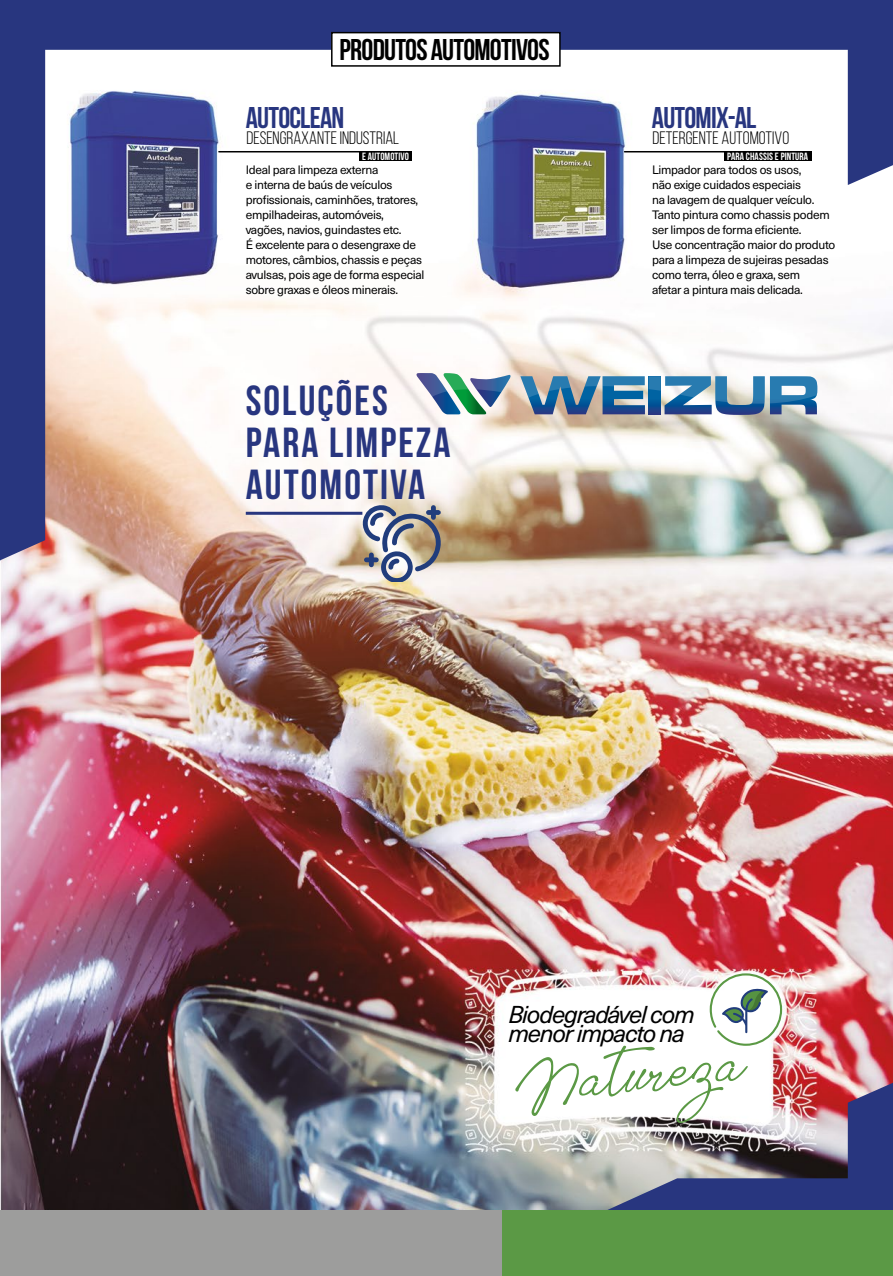
<style>
.page{position:relative;width:893px;height:1276px;background:#fff}
.page>*{position:absolute;margin:0;border:0;box-sizing:border-box;transform-origin:0 0}
.t1{font:700 42px/42px "Bebas Neue";letter-spacing:.05em;color:#28367f}
.t2{font:700 30px "Bebas Neue";letter-spacing:-.025em;color:#28367f}
.t3{font:700 30px "Bebas Neue";letter-spacing:-.025em;color:#000}
.t4{font:italic 24px/19.5px "Neue Haas Unica W1 G";letter-spacing:-.05em;color:#000}
.t5{font:18px "Bebas Neue";color:#000}
.t6{font:12px/15px "Neue Haas Unica W1 G";letter-spacing:-.025em;color:#000}
.t7{font:10.5px "Bebas Neue";letter-spacing:.01em;color:#fff}
</style>
<div class="page">
<img style="left:0;top:560px;width:893px;height:650px">
<img style="left:0;top:0;width:893px;height:560px">
<img style="left:462px;top:1082px;width:431px;height:128px">
<hr style="left:625px;top:151px;width:173px;height:1px;background:#000">
<hr style="left:219px;top:151px;width:183px;height:1px;background:#000">
<hr style="left:246px;top:512px;width:116px;height:3px;background:#28367f">
<div style="left:359px;top:151px;width:53px;height:10px;background:#000"></div>
<div style="left:724px;top:151px;width:87px;height:10px;background:#000"></div>
<svg style="left:515px;top:973px;width:267px;height:150px"></svg>
<svg style="left:363px;top:504px;width:78px;height:78px"></svg>
<div style="left:0;top:1210px;width:525px;height:66px;background:#9d9d9c"></div>
<div style="left:503px;top:1210px;width:390px;height:66px;background:#5b9945"></div>
<div style="left:332px;top:33px;width:228px;height:33px;background:#fff"></div>
<div style="left:331px;top:32px;width:230px;height:35px;border:2px solid #000"></div>
<h2 class="t3" style="left:340px;top:33px;width:212px">PRODUTOS AUTOMOTIVOS</h2>
<h2 class="t2" style="left:246px;top:101px;width:100px">AUTOCLEAN</h2>
<h3 class="t5" style="left:246px;top:128px;width:154px">DESENGRAXANTE INDUSTRIAL</h3>
<h2 class="t2" style="left:652px;top:101px;width:106px">AUTOMIX-AL</h2>
<h3 class="t5" style="left:652px;top:128px;width:138px">DETERGENTE AUTOMOTIVO</h3>
<p class="t7" style="left:362px;top:150px;width:48px">E AUTOMOTIVO</p>
<p class="t7" style="left:727px;top:150px;width:82px">PARA CHASSIS E PINTURA</p>
<p class="t6" style="left:246px;top:161px;width:180px">Ideal para limpeza externa<br>e interna de baús de veículos profissionais, caminhões, tratores, empilhadeiras, automóveis, vagões, navios, guindastes etc.<br>É excelente para o desengraxe de motores, câmbios, chassis e peças avulsas, pois age de forma especial sobre graxas e óleos minerais.</p>
<p class="t6" style="left:652px;top:161px;width:185px">Limpador para todos os usos,<br>não exige cuidados especiais<br>na lavagem de qualquer veículo.<br>Tanto pintura como chassis podem ser limpos de forma eficiente.<br>Use concentração maior do produto para a limpeza de sujeiras pesadas como terra, óleo e graxa, sem<br>afetar a pintura mais delicada.</p>
<h1 class="t1" style="left:246px;top:379px;width:206px">SOLUÇÕES<br>PARA LIMPEZA<br>AUTOMOTIVA</h1>
<h3 class="t4" style="left:508px;top:1003px;width:188px">Biodegradável com menor impacto na</h3>
</div>
